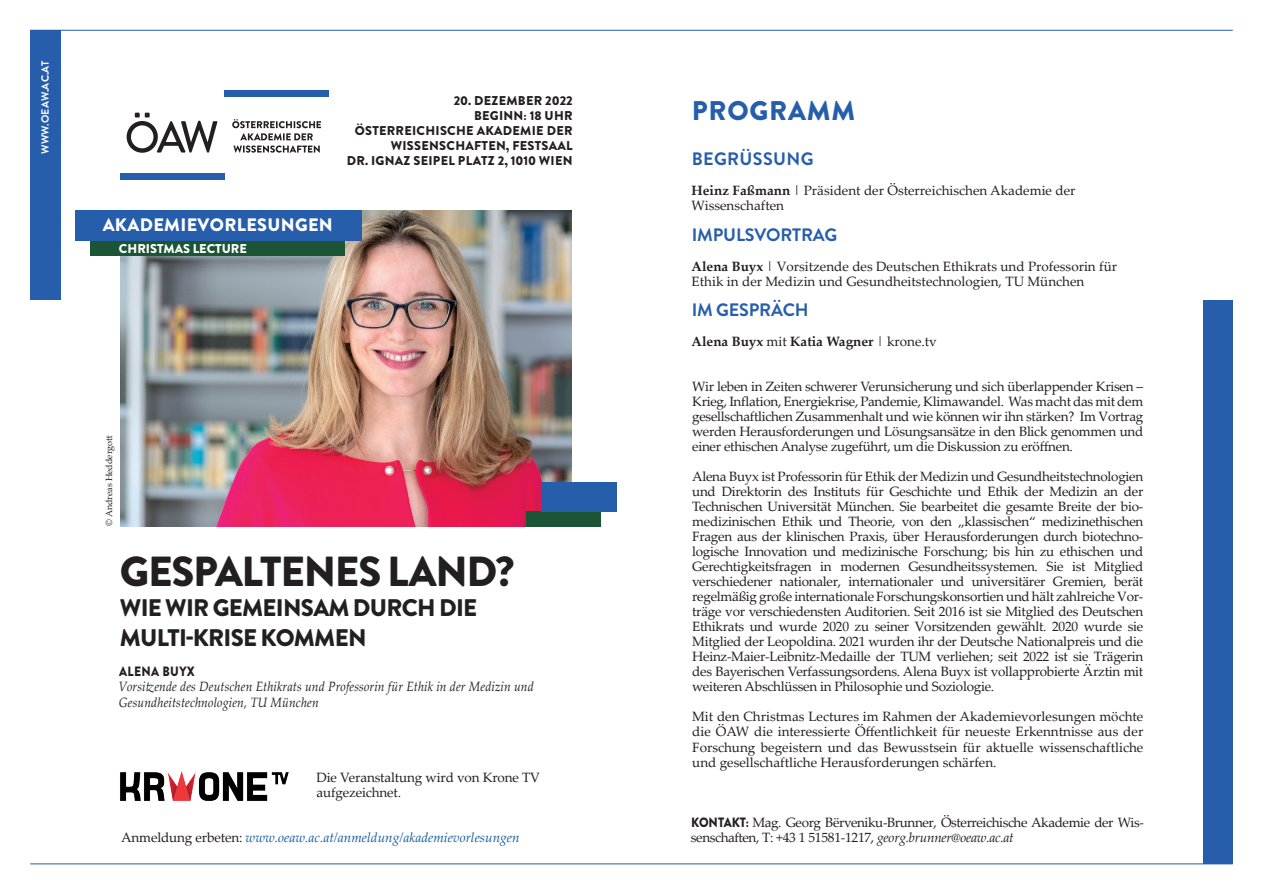
<style>
.page{position:relative;width:1263px;height:893px;background:#fff}
.page>*{position:absolute;margin:0;border:0;box-sizing:border-box;transform-origin:0 0}
.t1{font:900 42px "Brandon Grotesque";letter-spacing:-.03em;color:#231f20}
.t2{font:900 27px "Brandon Grotesque";letter-spacing:.03em;color:#275eac}
.t3{font:900 24px/30px "Brandon Grotesque";letter-spacing:-.03em;color:#231f20}
.t4{font:700 18px "Brandon Grotesque";letter-spacing:-.01em;color:#275eac}
.t5{font:900 18px "Brandon Grotesque";letter-spacing:.02em;color:#fff}
.t6{font:700 18px "Brandon Grotesque";letter-spacing:.02em;color:#275eac}
.t7{font:13.5px/15px "Palatino Linotype";letter-spacing:-.01em;color:#231f20}
.t8{font:13.5px "Palatino Linotype";letter-spacing:-.03em;color:#231f20}
.t9{font:italic 13.5px/15px "Palatino Linotype";letter-spacing:.01em;color:#231f20;scale:.9 1}
.t10{font:italic 13.5px "Palatino Linotype";color:#175d9e}
.t11{font:700 13.5px "Palatino Linotype";color:#231f20}
.t12{font:900 13.5px "Brandon Grotesque";letter-spacing:.03em;color:#231f20;scale:.9 1}
.t13{font:900 12.75px/15px "Brandon Grotesque";letter-spacing:.02em;color:#231f20;text-align:right}
.t14{font:900 12.75px "Brandon Grotesque";color:#fff}
.t15{font:700 10.5px "Brandon Grotesque";letter-spacing:.02em;color:#fff}
.t16{font:9px "Palatino Linotype";color:#231f20}
.s1{font-weight:700}
.s2{font-weight:400}
.s3{font-family:"Brandon Grotesque";font-weight:900}
.s4{font-style:normal;color:#231f20}
.s5{font-style:italic}
</style>
<div class="page">
<div style="left:30px;top:30px;width:30px;height:270px;background:#275eac"></div>
<hr style="left:30px;top:30px;width:1203px;height:1px;background:#275eac">
<div style="left:1203px;top:300px;width:30px;height:564px;background:#275eac"></div>
<hr style="left:30px;top:864px;width:1203px;height:1px;background:#275eac">
<img style="left:120px;top:771px;width:169px;height:30px">
<div style="left:120px;top:173px;width:104px;height:7px;background:#275eac"></div>
<div style="left:224px;top:90px;width:105px;height:7px;background:#275eac"></div>
<svg style="left:127px;top:113px;width:90px;height:40px"></svg>
<svg style="left:232px;top:119px;width:89px;height:34px"></svg>
<img style="left:120px;top:210px;width:451px;height:316px">
<div style="left:91px;top:240px;width:254px;height:16px;background:#1c5436"></div>
<div style="left:75px;top:210px;width:286px;height:30px;background:#275eac"></div>
<div style="left:526px;top:511px;width:75px;height:15px;background:#1c5436"></div>
<div style="left:541px;top:482px;width:76px;height:30px;background:#275eac"></div>
<p class="t15" style="left:38px;top:154px;width:95px;rotate:-90deg">WWW.OEAW.AC.AT</p>
<p class="t13" style="left:347px;top:93px;width:227px">20. DEZEMBER 2022<br>BEGINN: 18 UHR<br>ÖSTERREICHISCHE AKADEMIE DER<br>WISSENSCHAFTEN, FESTSAAL<br>DR. IGNAZ SEIPEL PLATZ 2, 1010 WIEN</p>
<h3 class="t5" style="left:103px;top:212px;width:232px">AKADEMIEVORLESUNGEN</h3>
<p class="t14" style="left:119px;top:239px;width:130px">CHRISTMAS LECTURE</p>
<p class="t16" style="left:103px;top:526px;width:92px;rotate:-90deg">© Andreas Heddergott</p>
<h1 class="t1" style="left:120px;top:542px;width:396px">GESPALTENES LAND?</h1>
<h3 class="t3" style="left:120px;top:593px;width:359px">WIE WIR GEMEINSAM DURCH DIE<br>MULTI-KRISE KOMMEN</h3>
<p class="t12" style="left:119px;top:662px;width:86px">ALENA BUYX</p>
<p class="t9" style="left:119px;top:679px;width:462px">Vorsitzende des Deutschen Ethikrats und Professorin für Ethik in der Medizin und<br>Gesundheitstechnologien, TU München</p>
<p class="t7" style="left:316px;top:769px;width:225px">Die Veranstaltung wird von Krone TV aufgezeichnet.</p>
<h2 class="t2" style="left:692px;top:92px;width:165px">PROGRAMM</h2>
<h3 class="t6" style="left:692px;top:147px;width:123px">BEGRÜSSUNG</h3>
<p class="t7" style="left:692px;top:183px;width:385px"><span class="s1">Heinz Faßmann</span> | Präsident der Österreichischen Akademie der<br>Wissenschaften</p>
<h3 class="t4" style="left:692px;top:222px;width:147px">IMPULSVORTRAG</h3>
<p class="t7" style="left:692px;top:258px;width:427px"><span class="s1">Alena Buyx</span> | Vorsitzende des Deutschen Ethikrats und Professorin für<br>Ethik in der Medizin und Gesundheitstechnologien, TU München</p>
<h3 class="t4" style="left:692px;top:297px;width:118px">IM GESPRÄCH</h3>
<p class="t11" style="left:692px;top:332px;width:247px">Alena Buyx <span class="s2">mit</span> Katia Wagner <span class="s2">| krone.tv</span></p>
<p class="t7" style="left:692px;top:378px;width:453px;text-align:justify">Wir leben in Zeiten schwerer Verunsicherung und sich überlappender Krisen – Krieg, Inflation, Energiekrise, Pandemie, Klimawandel. Was macht das mit dem gesellschaftlichen Zusammenhalt und wie können wir ihn stärken? Im Vortrag werden Herausforderungen und Lösungsansätze in den Blick genommen und einer ethischen Analyse zugeführt, um die Diskussion zu eröffnen.</p>
<p class="t7" style="left:692px;top:468px;width:453px;text-align:justify">Alena Buyx ist Professorin für Ethik der Medizin und Gesundheitstechnologien und Direktorin des Instituts für Geschichte und Ethik der Medizin an der Technischen Universität München. Sie bearbeitet die gesamte Breite der bio&shy;medizinischen Ethik und Theorie, von den „klassischen“ medizinethischen Fragen aus der klinischen Praxis, über Herausforderungen durch biotechno&shy;logische Innovation und medizinische Forschung; bis hin zu ethischen und Gerechtigkeitsfragen in modernen Gesundheitssystemen. Sie ist Mitglied verschiedener nationaler, internationaler und universitärer Gremien, berät regelmäßig große internationale Forschungskonsortien und hält zahlreiche Vor&shy;träge vor verschiedensten Auditorien. Seit 2016 ist sie Mitglied des Deutschen Ethikrats und wurde 2020 zu seiner Vorsitzenden gewählt. 2020 wurde sie Mitglied der Leopoldina. 2021 wurden ihr der Deutsche Nationalpreis und die Heinz-Maier-Leibnitz-Medaille der TUM verliehen; seit 2022 ist sie Trägerin des Bayerischen Verfassungsordens. Alena Buyx ist vollapprobierte Ärztin mit weiteren Abschlüssen in Philosophie und Soziologie.</p>
<p class="t7" style="left:692px;top:709px;width:453px;text-align:justify">Mit den Christmas Lectures im Rahmen der Akademievorlesungen möchte die ÖAW die interessierte Öffentlichkeit für neueste Erkenntnisse aus der Forschung begeistern und das Bewusstsein für aktuelle wissenschaftliche und gesellschaftliche Herausforderungen schärfen.</p>
<p class="t8" style="left:691px;top:813px;width:454px"><span class="s3">KONTAKT:</span> Mag. Georg Bërveniku-Brunner, Österreichische Akademie der Wis-</p>
<p class="t10" style="left:121px;top:828px;width:400px"><span class="s4">Anmeldung erbeten:</span> www.oeaw.ac.at/anmeldung/akademievorlesungen</p>
<p class="t8" style="left:691px;top:828px;width:324px">senschaften, T: +43 1 51581-1217, <span class="s5">georg.brunner@oeaw.ac.at</span></p>
</div>
